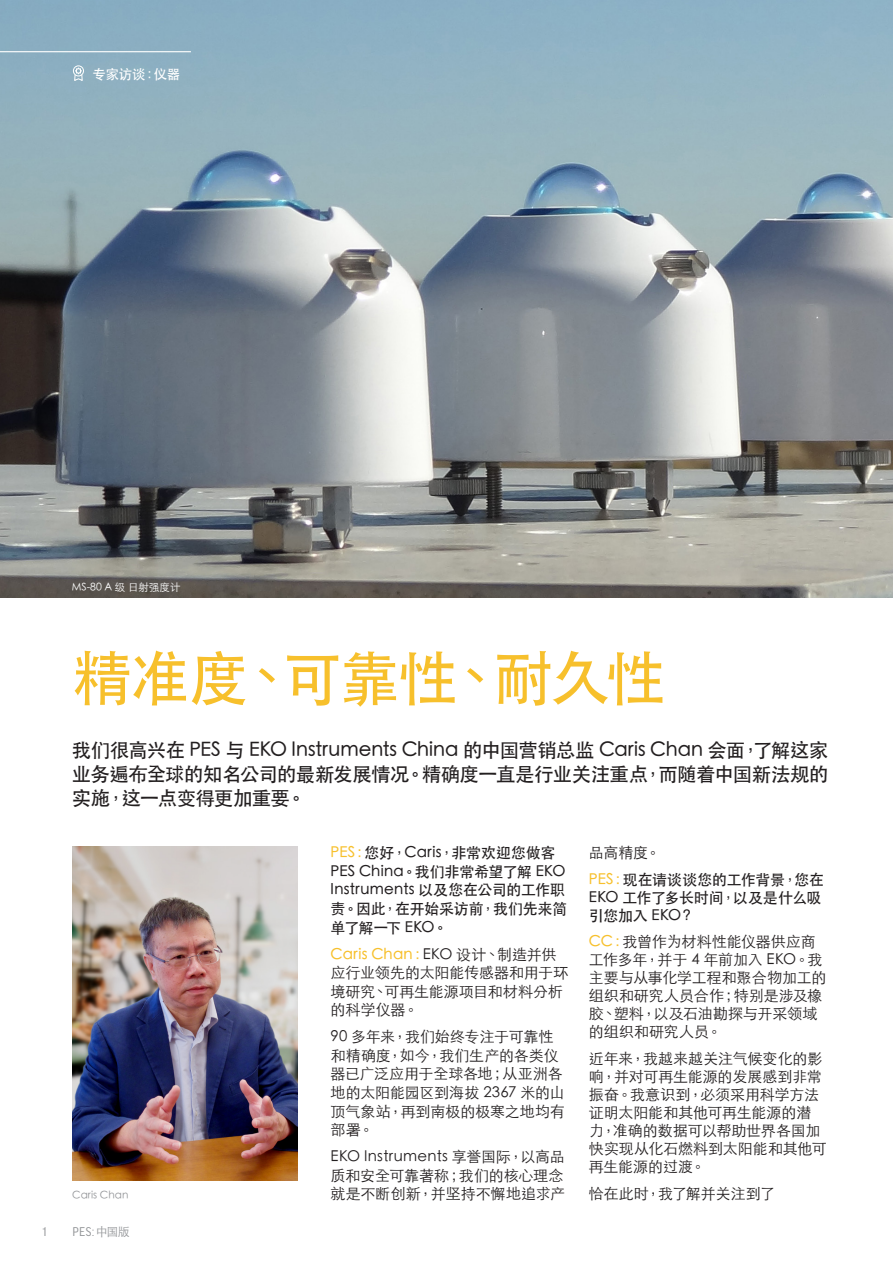
<style>
.page{position:relative;width:893px;height:1263px;background:#fff}
.page>*{position:absolute;margin:0;border:0;box-sizing:border-box;transform-origin:0 0}
.TITLE_2013{font:500 60px "ST Heiti TC";letter-spacing:-.045em;color:#f7c02c}
.Standfirst_2013{font:500 19.5px/24px "ST Heiti TC";letter-spacing:-.035em;color:#231f20;text-align:justify}
.BODY_COPY_2013{font:300 15px/18px "ST Heiti TC";letter-spacing:-.005em;color:#231f20}
.BODY_COPY_2013-2{font:500 15px/18.6px "ST Heiti TC";letter-spacing:-.01em;color:#231f20}
.BODY_COPY_2013-3{font:500 13.5px "ST Heiti TC";letter-spacing:-.03em;color:#fff}
.t1{font:13.5px "Good Headline Pro Narr";color:#939598}
.BODY_COPY_2013-4{font:300 12px "ST Heiti TC";color:#939598}
.CAPTIONS{font:300 10.5px "ST Heiti SC";color:#fff}
.CAPTIONS-2{font:300 10.5px "ST Heiti SC";color:#939598}
.s1{color:#f7c02c}
.s2{font-weight:500;color:#f7c02c}
</style>
<div class="page">
<img style="left:0;top:0;width:893px;height:597px">
<hr style="left:0;top:51px;width:191px;height:1px;background:#fff">
<img style="left:72px;top:846px;width:225px;height:334px">
<div style="left:73px;top:65px;width:11px;height:11px;border:1px solid #fff;border-radius:50%"></div>
<svg style="left:74px;top:67px;width:9px;height:15px"></svg>
<p class="BODY_COPY_2013-3" style="left:93px;top:67px;width:89px">专家访谈：仪器</p>
<p class="CAPTIONS" style="left:72px;top:578px;width:110px">MS-80 A 级 日射强度计</p>
<p class="TITLE_2013" style="left:72px;top:645px;width:595px">精准度、可靠性、耐久性</p>
<p class="Standfirst_2013" style="left:72px;top:738px;width:758px">我们很高兴在 PES 与 EKO Instruments China 的中国营销总监 Caris Chan 会面，了解这家业务遍布全球的知名公司的最新发展情况。精确度一直是行业关注重点，而随着中国新法规的实施，这一点变得更加重要。</p>
<p class="BODY_COPY_2013-2" style="left:331px;top:843px;width:238px"><span class="s1">PES：</span>您好，Caris，非常欢迎您做客<br>PES China。我们非常希望了解 EKO<br>Instruments 以及您在公司的工作职责。因此，在开始采访前，我们先来简单了解一下 EKO。</p>
<p class="BODY_COPY_2013" style="left:331px;top:943px;width:239px;line-height:18.6px"><span class="s2">Caris Chan：</span>EKO 设计、制造并供应行业领先的太阳能传感器和用于环境研究、可再生能源项目和材料分析的科学仪器。</p>
<p class="BODY_COPY_2013" style="left:331px;top:1026px;width:236px;line-height:18.6px">90 多年来，我们始终专注于可靠性和精确度，如今，我们生产的各类仪器已广泛应用于全球各地；从亚洲各地的太阳能园区到海拔 2367 米的山顶气象站，再到南极的极寒之地均有部署。</p>
<p class="BODY_COPY_2013" style="left:331px;top:1146px;width:236px;line-height:18.6px;text-align:justify">EKO Instruments 享誉国际，以高品质和安全可靠著称；我们的核心理念就是不断创新，并坚持不懈地追求产</p>
<p class="BODY_COPY_2013" style="left:589px;top:842px;width:73px">品高精度。</p>
<p class="BODY_COPY_2013-2" style="left:589px;top:870px;width:236px;line-height:18px"><span class="s1">PES：</span>现在请谈谈您的工作背景，您在<br>EKO 工作了多长时间，以及是什么吸引您加入 EKO？</p>
<p class="BODY_COPY_2013" style="left:589px;top:931px;width:239px"><span class="s2">CC：</span>我曾作为材料性能仪器供应商工作多年，并于 4 年前加入 EKO。我主要与从事化学工程和聚合物加工的组织和研究人员合作；特别是涉及橡胶、塑料，以及石油勘探与开采领域的组织和研究人员。</p>
<p class="BODY_COPY_2013" style="left:589px;top:1048px;width:239px">近年来，我越来越关注气候变化的影响，并对可再生能源的发展感到非常振奋。我意识到，必须采用科学方法证明太阳能和其他可再生能源的潜力，准确的数据可以帮助世界各国加快实现从化石燃料到太阳能和其他可再生能源的过渡。</p>
<p class="BODY_COPY_2013" style="left:589px;top:1183px;width:188px">恰在此时，我了解并关注到了</p>
<p class="CAPTIONS-2" style="left:72px;top:1186px;width:58px">Caris Chan</p>
<p class="t1" style="left:43px;top:1225px;width:6px">1</p>
<p class="t1" style="left:72px;top:1225px;width:24px">PES:</p>
<p class="BODY_COPY_2013-4" style="left:96px;top:1221px;width:35px">中国版</p>
</div>
